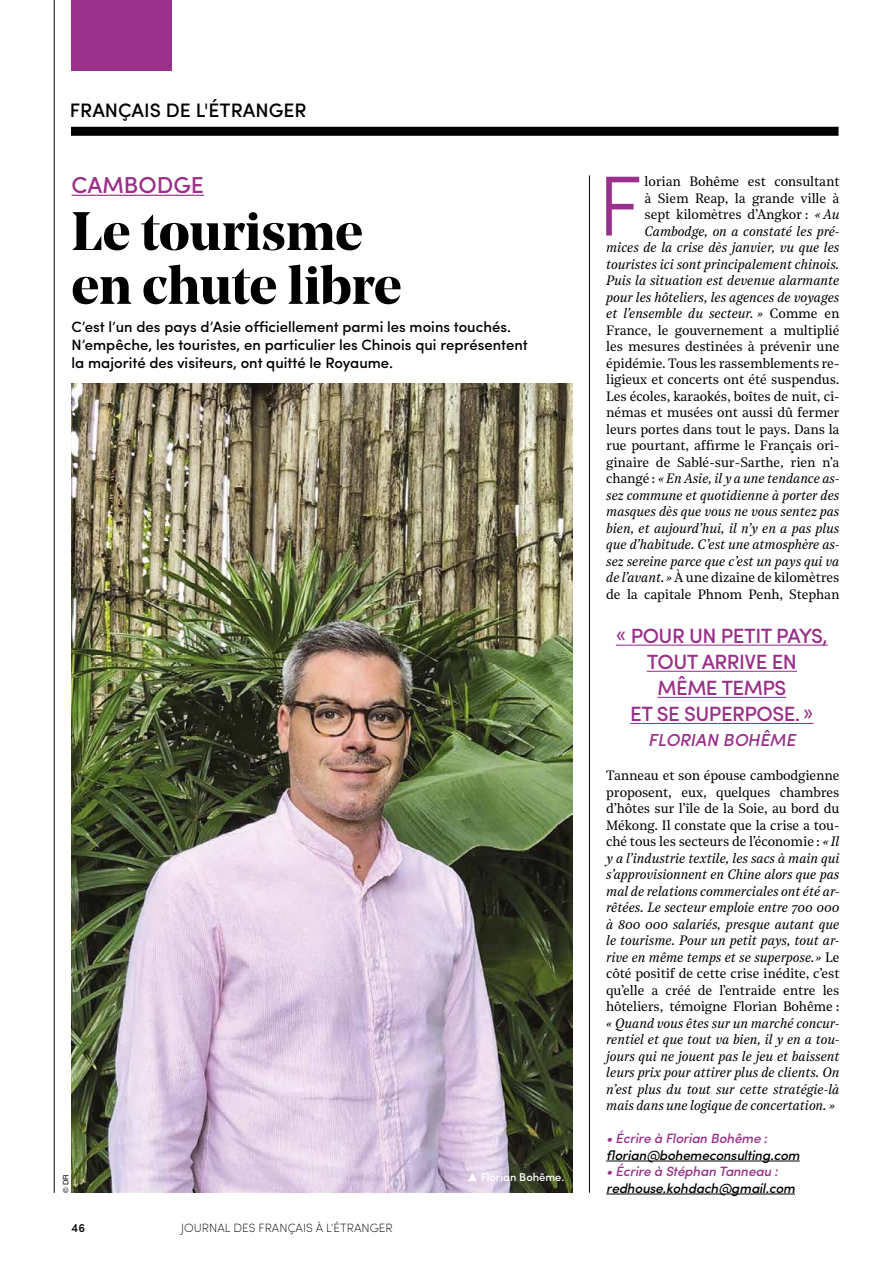
<style>
.page{position:relative;width:893px;height:1263px;background:#fff}
.page>*{position:absolute;margin:0;border:0;box-sizing:border-box;transform-origin:0 0}
.t1{font:300 85.35px "Sofia Pro";color:#993089}
.t2{font:700 53.85px/53.8px "Noe Display";letter-spacing:-.005em;color:#000}
.t3{font:500 23.1px "Sofia Pro";color:#993089}
.t4{font:500 20.7px/26.1px "Sofia Pro";letter-spacing:-.025em;color:#993089;text-align:center}
.t5{font:500 19.5px "Sofia Pro";color:#000}
.t6{font:italic 500 17.4px "Sofia Pro";color:#993089}
.t7{font:500 15px/18px "Sofia Pro";color:#000}
.t8{font:13.5px/16.5px "Noe Text";letter-spacing:-.01em;color:#000;text-align:right}
.t9{font:italic 13.5px/16.5px "Noe Text";letter-spacing:-.01em;color:#000;text-align:justify}
.t10{font:italic 500 13.5px "Sofia Pro";letter-spacing:-.01em;color:#000}
.t11{font:italic 500 13.5px "Sofia Pro";letter-spacing:-.01em;color:#993089}
.t12{font:200 12px "Sofia Pro";color:#000}
.t13{font:500 12px "Sofia Pro";color:#000}
.t14{font:500 11.25px "Sofia Pro";color:#fff}
.t15{font:7.5px "Helvetica";color:#000}
.s1{font-style:italic}
</style>
<div class="page">
<hr style="left:54px;top:0;width:1px;height:1193px;background:#000">
<div style="left:71px;top:127px;width:767px;height:9px;background:#000"></div>
<div style="left:71px;top:0;width:100px;height:70px;background:#993089"></div>
<hr style="left:589px;top:175px;width:1px;height:1018px;background:#000">
<hr style="left:606px;top:1161px;width:194px;height:1px;background:#000">
<hr style="left:606px;top:1194px;width:189px;height:1px;background:#000">
<hr style="left:616px;top:645px;width:212px;height:1px;background:#993089">
<hr style="left:647px;top:671px;width:150px;height:1px;background:#993089">
<hr style="left:657px;top:697px;width:129px;height:1px;background:#993089">
<hr style="left:630px;top:723px;width:183px;height:1px;background:#993089">
<hr style="left:72px;top:195px;width:132px;height:1px;background:#993089">
<img style="left:72px;top:384px;width:500px;height:809px">
<svg style="left:468px;top:1173px;width:9px;height:8px"></svg>
<h3 class="t5" style="left:70px;top:95px;width:238px">FRANÇAIS DE L'ÉTRANGER</h3>
<h3 class="t3" style="left:72px;top:168px;width:134px">CAMBODGE</h3>
<h2 class="t2" style="left:72px;top:203px;width:332px">Le tourisme en chute libre</h2>
<p class="t7" style="left:72px;top:317px;width:458px">C’est l’un des pays d’Asie officiellement parmi les moins touchés.<br>N’empêche, les touristes, en particulier les Chinois qui représentent la majorité des visiteurs, ont quitté le Royaume.</p>
<p class="t15" style="left:60px;top:1193px;width:20px;rotate:-90deg">© DR</p>
<p class="t13" style="left:71px;top:1219px;width:16px">46</p>
<p class="t12" style="left:181px;top:1220px;width:213px">JOURNAL DES FRANÇAIS À L’ÉTRANGER</p>
<p class="t14" style="left:481px;top:1168px;width:85px">Florian Bohême.</p>
<p class="t8" style="left:606px;top:172px;width:235px">lorian Bohême est consultant<br>à Siem Reap, la grande ville à<br>sept kilomètres d’Angkor : <span class="s1">« Au Cambodge, on a constaté les pré-<br>mices de la crise dès janvier, vu que les touristes ici sont principalement chinois.<br>Puis la situation est devenue alarmante pour les hôteliers, les agences de voyages et l’ensemble du secteur. »</span> Comme en France, le gouvernement a multiplié les mesures destinées à prévenir une épidémie. Tous les rassemblements re&shy;ligieux et concerts ont été suspendus.<br>Les écoles, karaokés, boîtes de nuit, ci&shy;némas et musées ont aussi dû fermer leurs portes dans tout le pays. Dans la rue pourtant, affirme le Français ori&shy;ginaire de Sablé-sur-Sarthe, rien n’a changé : <span class="s1">« En Asie, il y a une tendance as&shy;sez commune et quotidienne à porter des masques dès que vous ne vous sentez pas bien, et aujourd’hui, il n’y en a pas plus que d’habitude. C’est une atmosphère as&shy;sez sereine parce que c’est un pays qui va de l’avant. »</span> À une dizaine de kilomètres de la capitale Phnom Penh, Stephan</p>
<h1 class="t1" style="left:598px;top:143px;width:46px">F</h1>
<h3 class="t4" style="left:616px;top:621px;width:214px">« POUR UN PETIT PAYS,<br>TOUT ARRIVE EN<br>MÊME TEMPS<br>ET SE SUPERPOSE.»</h3>
<p class="t6" style="left:648px;top:727px;width:149px">FLORIAN BOHÊME</p>
<p class="t8" style="left:606px;top:766px;width:235px;text-align:justify">Tanneau et son épouse cambodgienne proposent, eux, quelques chambres d’hôtes sur l’île de la Soie, au bord du Mékong. Il constate que la crise a tou&shy;ché tous les secteurs de l’économie : <span class="s1">« Il y a l’industrie textile, les sacs à main qui s’approvisionnent en Chine alors que pas mal de relations commerciales ont été ar&shy;rêtées. Le secteur emploie entre 700 000 à 800 000 salariés, presque autant que le tourisme. Pour un petit pays, tout ar&shy;rive en même temps et se superpose. »</span> Le côté positif de cette crise inédite, c’est qu’elle a créé de l’entraide entre les hôteliers, témoigne Florian Bohême :</p>
<p class="t9" style="left:606px;top:1014px;width:235px">« Quand vous êtes sur un marché concur&shy;rentiel et que tout va bien, il y en a tou&shy;jours qui ne jouent pas le jeu et baissent leurs prix pour attirer plus de clients. On n’est plus du tout sur cette stratégie-là mais dans une logique de concertation. »</p>
<p class="t11" style="left:606px;top:1128px;width:163px">• Écrire à Florian Bohême :</p>
<p class="t10" style="left:606px;top:1145px;width:195px">florian@bohemeconsulting.com</p>
<p class="t11" style="left:606px;top:1161px;width:173px">• Écrire à Stéphan Tanneau :</p>
<p class="t10" style="left:606px;top:1178px;width:190px">redhouse.kohdach@gmail.com</p>
</div>
